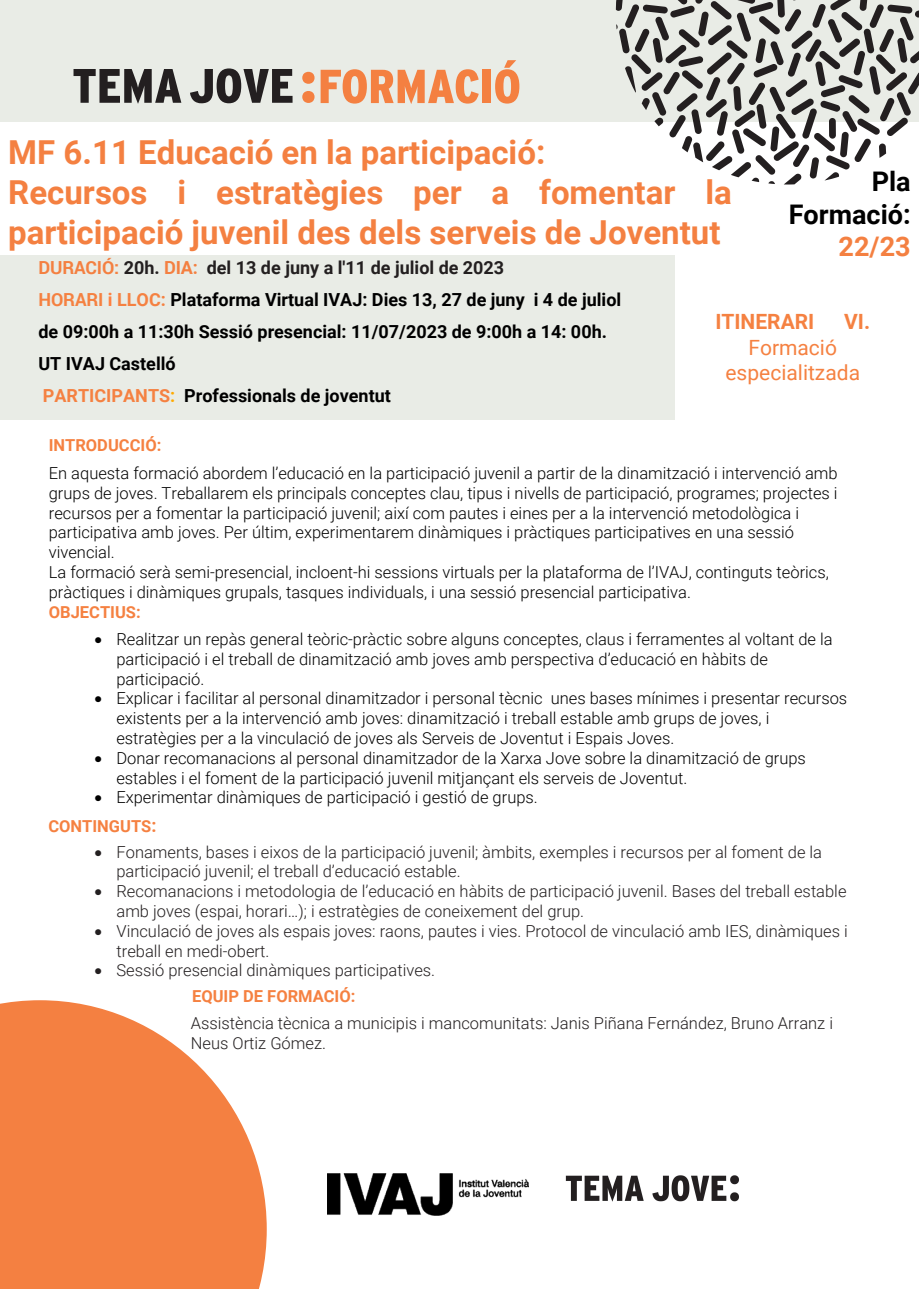
<style>
.page{position:relative;width:919px;height:1289px;background:#fff}
.page>*{position:absolute;margin:0;border:0;box-sizing:border-box;transform-origin:0 0}
.t1{font:700 33px/39.6px "Roboto";color:#f48041}
.t2{font:700 27px/32.4px "Roboto";color:#000;text-align:right}
.t3{font:700 27px "Roboto";color:#f48041}
.t4{font:21px/25.2px "Roboto";color:#f58141;text-align:center}
.t5{font:700 21px "Roboto";color:#f58141}
.t6{font:700 21px "Roboto";color:#f58141}
.t7{font:700 18px/31.8px "Roboto";color:#000}
.t8{font:300 16.5px/19.8px "Roboto";color:#000}
.t9{font:300 16.5px/19.8px "Roboto";color:#231f20}
.t10{font:700 16.5px "Roboto";color:#f58141}
.s1{color:#f48041}
.s2{color:#231f20}
.s3{color:#f58141}
.s4{color:#ff8040}
.s5{color:#fa0}
.s6{font-style:inherit}
.s7{font-weight:700;color:#f58141}
.s8{font-weight:700;font-size:18px;color:#f58141}
</style>
<div class="page">
<div style="left:0;top:0;width:918px;height:121px;background:#e9ece6"></div>
<div style="left:0;top:255px;width:675px;height:164px;background:#e9ece6"></div>
<svg style="left:615px;top:0;width:303px;height:184px"></svg>
<svg style="left:73px;top:69px;width:108px;height:35px"></svg>
<svg style="left:190px;top:68px;width:102px;height:35px"></svg>
<svg style="left:302px;top:91px;width:12px;height:12px"></svg>
<svg style="left:302px;top:72px;width:12px;height:12px"></svg>
<svg style="left:320px;top:69px;width:158px;height:35px"></svg>
<div style="left:482px;top:70px;width:9px;height:33px;background:#f48041"></div>
<svg style="left:495px;top:60px;width:24px;height:44px"></svg>
<svg style="left:0;top:1000px;width:267px;height:288px;background:#f5925d"></svg>
<img style="left:565px;top:1175px;width:174px;height:27px">
<img style="left:327px;top:1173px;width:201px;height:42px">
<h1 class="t1" style="left:8px;top:131px;width:725px">MF 6.11 Educació en la participació:<br>Recursos i estratègies per a fomentar la participació juvenil des dels serveis de Joventut</h1>
<p class="t7" style="left:38px;top:251px;width:584px"><span class="s1">DURACIÓ:</span> <span class="s2">20h.</span> <span class="s1">DIA:</span> <span class="s2">del 13 de juny a l'11 de juliol de 2023<br></span><span class="s3">HORARI</span> <span class="s4">i</span> <span class="s3">LLOC:</span> Plataforma Virtual IVAJ: Dies 13, 27 de juny i 4 de juliol de 09:00h a 11:30h Sessió presencial: 11/07/2023 de 9:00h a 14: 00h.<br>UT IVAJ Castelló<br><span class="s3">PARTICIPANTS</span><span class="s5">:</span> Professionals de joventut</p>
<h2 class="t2" style="left:788px;top:164px;width:123px">Pla<br>Formació:</h2>
<h2 class="t3" style="left:838px;top:227px;width:74px">22/23</h2>
<p class="t5" style="left:715px;top:307px;width:100px">ITINERARI</p>
<p class="t6" style="left:844px;top:307px;width:27px">VI<span class="s6">.</span></p>
<p class="t4" style="left:725px;top:334px;width:136px">Formació especialitzada</p>
<p class="t10" style="left:49px;top:434px;width:114px">INTRODUCCIÓ:</p>
<p class="t8" style="left:49px;top:462px;width:790px">En aquesta formació abordem l’educació en la participació juvenil a partir de la dinamització i intervenció amb grups de joves. Treballarem els principals conceptes clau, tipus i nivells de participació, programes; projectes i recursos per a fomentar la participació juvenil; així com pautes i eines per a la intervenció metodològica i participativa amb joves. Per últim, experimentarem dinàmiques i pràctiques participatives en una sessió vivencial.<br>La formació serà semi-presencial, incloent-hi sessions virtuals per la plataforma de l’IVAJ, continguts teòrics, pràctiques i dinàmiques grupals, tasques individuals, i una sessió presencial participativa.</p>
<p class="t10" style="left:49px;top:600px;width:93px">OBJECTIUS:</p>
<p class="t8" style="left:116px;top:628px;width:717px;text-indent:-22px">• Realitzar un repàs general teòric-pràctic sobre alguns conceptes, claus i ferramentes al voltant de la participació i el treball de dinamització amb joves amb perspectiva d’educació en hàbits de participació.</p>
<p class="t8" style="left:116px;top:688px;width:732px;text-indent:-22px">• Explicar i facilitar al personal dinamitzador i personal tècnic unes bases mínimes i presentar recursos existents per a la intervenció amb joves: dinamització i treball estable amb grups de joves, i estratègies per a la vinculació de joves als Serveis de Joventut i Espais Joves.</p>
<p class="t8" style="left:116px;top:747px;width:691px;text-indent:-22px">• Donar recomanacions al personal dinamitzador de la Xarxa Jove sobre la dinamització de grups estables i el foment de la participació juvenil mitjançant els serveis de Joventut.</p>
<p class="t8" style="left:48px;top:782px;width:491px;line-height:28.7px;text-indent:46px">• Experimentar dinàmiques de participació i gestió de grups.<br><span class="s7">CONTINGUTS</span><span class="s8">:</span></p>
<p class="t9" style="left:116px;top:841px;width:707px;text-indent:-22px">• Fonaments, bases i eixos de la participació juvenil; àmbits, exemples i recursos per al foment de la participació juvenil; el treball d’educació estable.</p>
<p class="t9" style="left:116px;top:880px;width:731px;text-indent:-22px">• Recomanacions i metodologia de l’educació en hàbits de participació juvenil. Bases del treball estable amb joves (espai, horari…); i estratègies de coneixement del grup.</p>
<p class="t9" style="left:116px;top:920px;width:732px;text-indent:-22px">• Vinculació de joves als espais joves: raons, pautes i vies. Protocol de vinculació amb IES, dinàmiques i treball en medi-obert.</p>
<p class="t9" style="left:94px;top:960px;width:342px">• Sessió presencial dinàmiques participatives.</p>
<p class="t10" style="left:192px;top:985px;width:165px">EQUIP DE FORMACIÓ:</p>
<p class="t9" style="left:191px;top:1012px;width:643px">Assistència tècnica a municipis i mancomunitats: Janis Piñana Fernández, Bruno Arranz i<br>Neus Ortiz Gómez.</p>
</div>
